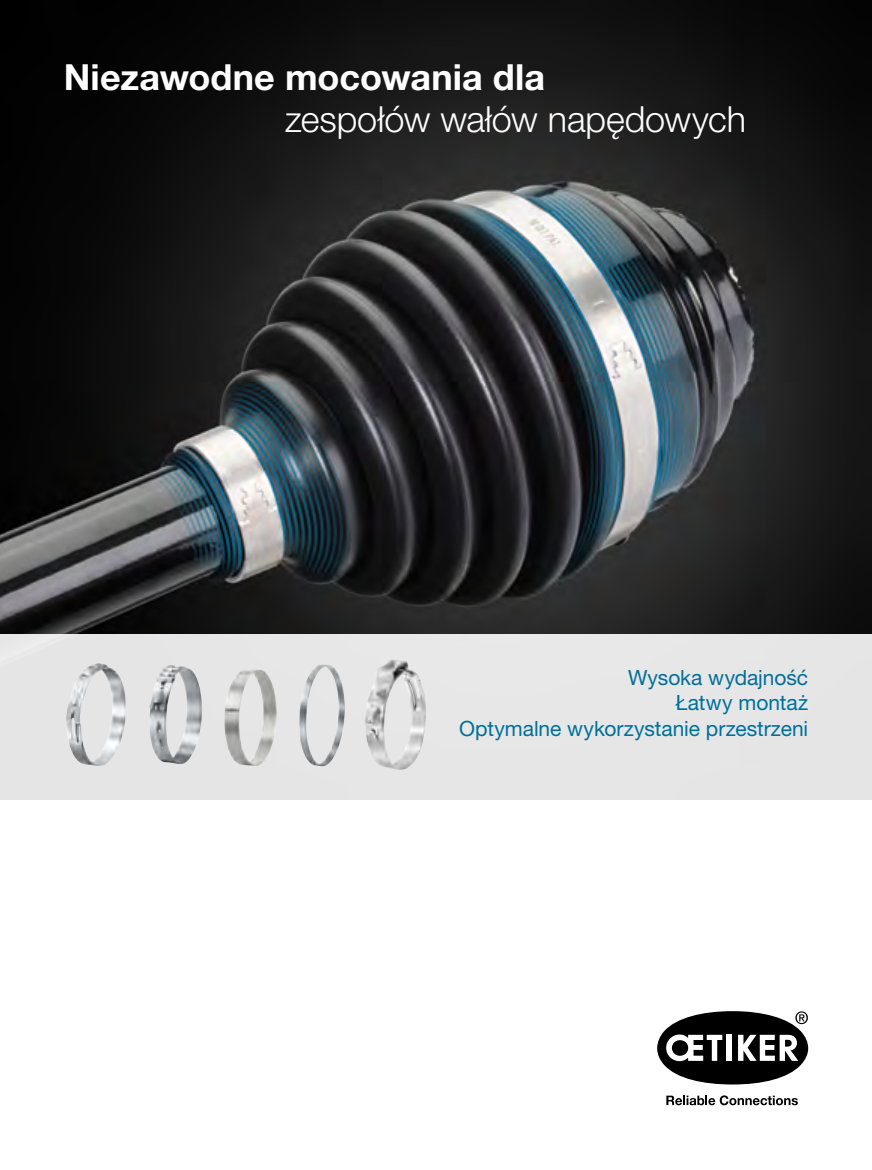
<style>
.page{position:relative;width:872px;height:1170px;background:#fff}
.page>*{position:absolute;margin:0;border:0;box-sizing:border-box;transform-origin:0 0}
.t1{font:300 36px "Helvetica Neue LTW1 G";letter-spacing:-.005em;color:#fff}
.t2{font:700 36px "Helvetica Neue LTW1 G";color:#fff}
.t3{font:21px/25.2px "Helvetica Neue LTW1 G";color:#006f9a;text-align:right}
</style>
<div class="page">
<img style="left:0;top:0;width:872px;height:634px">
<div style="left:0;top:634px;width:872px;height:165px;background:#e6e6e6"></div>
<svg style="left:657px;top:1011px;width:151px;height:73px"></svg>
<svg style="left:666px;top:1095px;width:132px;height:10px"></svg>
<img style="left:365px;top:660px;width:55px;height:109px">
<img style="left:149px;top:665px;width:53px;height:99px">
<img style="left:66px;top:663px;width:60px;height:103px">
<img style="left:299px;top:665px;width:46px;height:101px">
<img style="left:224px;top:670px;width:53px;height:96px">
<h1 class="t2" style="left:64px;top:54px;width:483px">Niezawodne mocowania dla</h1>
<h1 class="t1" style="left:285px;top:97px;width:462px">zespołów wałów napędowych</h1>
<p class="t3" style="left:459px;top:664px;width:350px">Wysoka wydajność<br>Łatwy montaż<br>Optymalne wykorzystanie przestrzeni</p>
</div>
